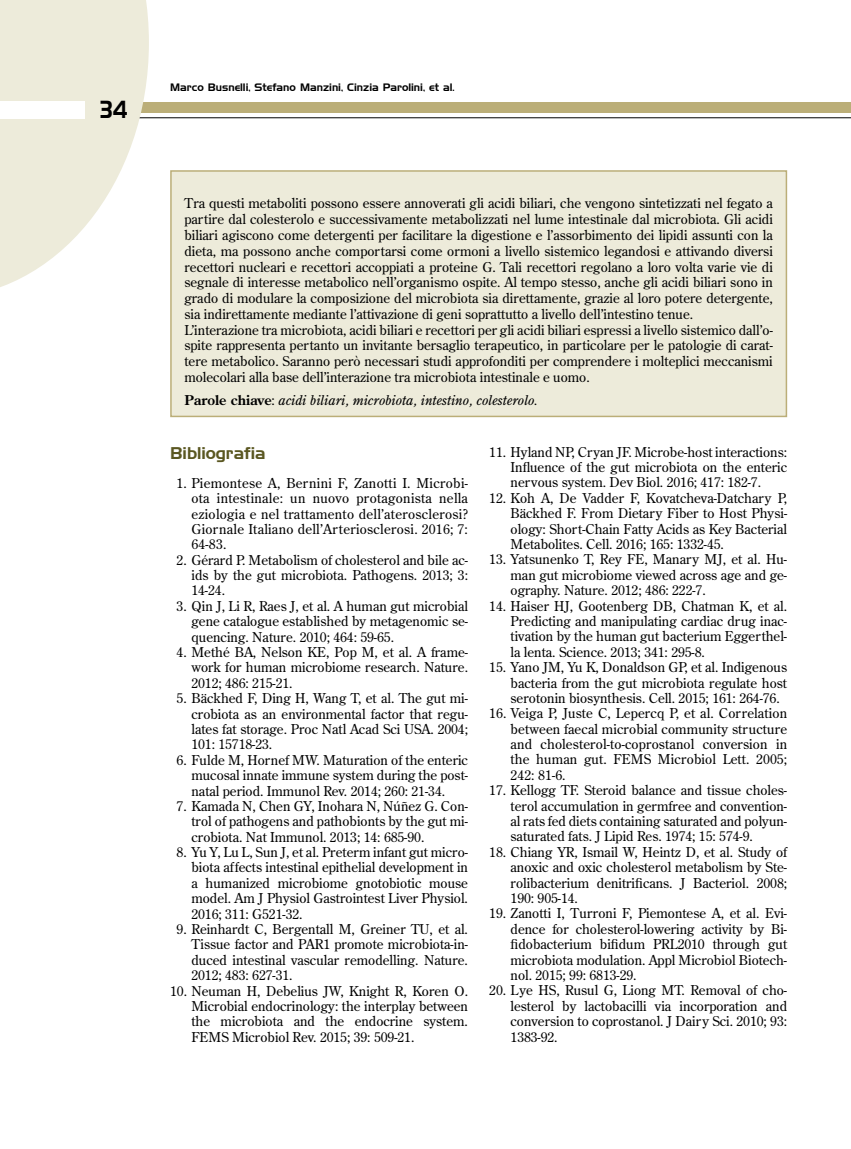
<style>
.page{position:relative;width:851px;height:1149px;background:#fff}
.page>*{position:absolute;margin:0;border:0;box-sizing:border-box;transform-origin:0 0}
.t1{font:24px "Handel Gothic BT";color:#000;scale:.8 1}
.t2{font:16.5px "Handel Gothic BT";color:#5a5721}
.t3{font:13.5px/15.5px "Century Old Style Std";color:#000;text-align:justify}
.t4{font:italic 13.5px "Century Old Style Std";color:#000}
.t5{font:10.5px "Handel Gothic BT";color:#000}
.s1{font-weight:700;font-style:normal}
.s2{font-style:normal}
</style>
<div class="page">
<hr style="left:0;top:117px;width:850px;height:1px;background:#000">
<div style="left:0;top:102px;width:850px;height:11px;background:#bbae78"></div>
<svg style="left:0;top:0;width:149px;height:287px;fill:#edebda"></svg>
<div style="left:0;top:101px;width:85px;height:17px;background:#fff"></div>
<div style="left:171px;top:171px;width:615px;height:245px;background:#edebda"></div>
<div style="left:170px;top:170px;width:617px;height:247px;border:2px solid #bbae78"></div>
<h1 class="t1" style="left:101px;top:95px;width:35px">34</h1>
<p class="t5" style="left:170px;top:81px;width:286px">Marco Busnelli, Stefano Manzini, Cinzia Parolini, et al.</p>
<p class="t3" style="left:184px;top:195px;width:590px;text-align:left">Tra questi metaboliti possono essere annoverati gli acidi biliari, che vengono sintetizzati nel fegato a partire dal colesterolo e successivamente metabolizzati nel lume intestinale dal microbiota. Gli acidi biliari agiscono come detergenti per facilitare la digestione e l’assorbimento dei lipidi assunti con la dieta, ma possono anche comportarsi come ormoni a livello sistemico legandosi e attivando diversi recettori nucleari e recettori accoppiati a proteine G. Tali recettori regolano a loro volta varie vie di segnale di interesse metabolico nell’organismo ospite. Al tempo stesso, anche gli acidi biliari sono in grado di modulare la composizione del microbiota sia direttamente, grazie al loro potere detergente, sia indirettamente mediante l’attivazione di geni soprattutto a livello dell’intestino tenue.<br>L’interazione tra microbiota, acidi biliari e recettori per gli acidi biliari espressi a livello sistemico dall’o&shy;spite rappresenta pertanto un invitante bersaglio terapeutico, in particolare per le patologie di carat&shy;tere metabolico. Saranno però necessari studi approfonditi per comprendere i molteplici meccanismi molecolari alla base dell’interazione tra microbiota intestinale e uomo.</p>
<p class="t4" style="left:184px;top:391px;width:355px"><span class="s1">Parole chiave</span><span class="s2">:</span> acidi biliari, microbiota, intestino, colesterolo.</p>
<p class="t2" style="left:170px;top:443px;width:97px">Bibliografia</p>
<p class="t3" style="left:191px;top:474px;width:278px;text-indent:-15px">1. Piemontese A, Bernini F, Zanotti I. Microbi&shy;ota intestinale: un nuovo protagonista nella eziologia e nel trattamento dell’aterosclerosi?<br>Giornale Italiano dell’Arteriosclerosi. 2016; 7:<br>64-83.</p>
<p class="t3" style="left:191px;top:551px;width:278px;text-indent:-15px">2. Gérard P. Metabolism of cholesterol and bile ac&shy;ids by the gut microbiota. Pathogens. 2013; 3:<br>14-24.</p>
<p class="t3" style="left:191px;top:597px;width:278px;text-indent:-15px">3. Qin J, Li R, Raes J, et al. A human gut microbial gene catalogue established by metagenomic se&shy;quencing. Nature. 2010; 464: 59-65.</p>
<p class="t3" style="left:191px;top:644px;width:278px;text-indent:-15px">4. Methé BA, Nelson KE, Pop M, et al. A frame&shy;work for human microbiome research. Nature.<br>2012; 486: 215-21.</p>
<p class="t3" style="left:191px;top:690px;width:278px;text-indent:-15px">5. Bäckhed F, Ding H, Wang T, et al. The gut mi&shy;crobiota as an environmental factor that regu&shy;lates fat storage. Proc Natl Acad Sci USA. 2004; 101: 15718-23.</p>
<p class="t3" style="left:191px;top:751px;width:278px;text-indent:-15px">6. Fulde M, Hornef MW. Maturation of the enteric mucosal innate immune system during the post&shy;natal period. Immunol Rev. 2014; 260: 21-34.</p>
<p class="t3" style="left:191px;top:797px;width:278px;text-indent:-15px">7. Kamada N, Chen GY, Inohara N, Núñez G. Con&shy;trol of pathogens and pathobionts by the gut mi&shy;crobiota. Nat Immunol. 2013; 14: 685-90.</p>
<p class="t3" style="left:191px;top:844px;width:278px;text-indent:-15px">8. Yu Y, Lu L, Sun J, et al. Preterm infant gut micro&shy;biota affects intestinal epithelial development in a humanized microbiome gnotobiotic mouse model. Am J Physiol Gastrointest Liver Physiol.<br>2016; 311: G521-32.</p>
<p class="t3" style="left:191px;top:920px;width:278px;text-indent:-15px">9. Reinhardt C, Bergentall M, Greiner TU, et al.<br>Tissue factor and PAR1 promote microbiota-in&shy;duced intestinal vascular remodelling. Nature.<br>2012; 483: 627-31.</p>
<p class="t3" style="left:191px;top:982px;width:278px;text-indent:-21px">10. Neuman H, Debelius JW, Knight R, Koren O.<br>Microbial endocrinology: the interplay between the microbiota and the endocrine system.<br>FEMS Microbiol Rev. 2015; 39: 509-21.</p>
<p class="t3" style="left:510px;top:443px;width:278px;text-indent:-21px">11. Hyland NP, Cryan JF. Microbe-host interactions:<br>Influence of the gut microbiota on the enteric nervous system. Dev Biol. 2016; 417: 182-7.</p>
<p class="t3" style="left:510px;top:490px;width:278px;text-indent:-21px">12. Koh A, De Vadder F, Kovatcheva-Datchary P, Bäckhed F. From Dietary Fiber to Host Physi&shy;ology: Short-Chain Fatty Acids as Key Bacterial Metabolites. Cell. 2016; 165: 1332-45.</p>
<p class="t3" style="left:510px;top:551px;width:278px;text-indent:-21px">13. Yatsunenko T, Rey FE, Manary MJ, et al. Hu&shy;man gut microbiome viewed across age and ge&shy;ography. Nature. 2012; 486: 222-7.</p>
<p class="t3" style="left:510px;top:597px;width:278px;text-indent:-21px">14. Haiser HJ, Gootenberg DB, Chatman K, et al.<br>Predicting and manipulating cardiac drug inac&shy;tivation by the human gut bacterium Eggerthel&shy;la lenta. Science. 2013; 341: 295-8.</p>
<p class="t3" style="left:510px;top:659px;width:278px;text-indent:-21px">15. Yano JM, Yu K, Donaldson GP, et al. Indigenous bacteria from the gut microbiota regulate host serotonin biosynthesis. Cell. 2015; 161: 264-76.</p>
<p class="t3" style="left:510px;top:705px;width:278px;text-indent:-21px">16. Veiga P, Juste C, Lepercq P, et al. Correlation between faecal microbial community structure and cholesterol-to-coprostanol conversion in the human gut. FEMS Microbiol Lett. 2005; 242: 81-6.</p>
<p class="t3" style="left:510px;top:782px;width:278px;text-indent:-21px">17. Kellogg TF. Steroid balance and tissue choles&shy;terol accumulation in germfree and convention&shy;al rats fed diets containing saturated and polyun&shy;saturated fats. J Lipid Res. 1974; 15: 574-9.</p>
<p class="t3" style="left:510px;top:843px;width:278px;text-indent:-21px">18. Chiang YR, Ismail W, Heintz D, et al. Study of anoxic and oxic cholesterol metabolism by Ste&shy;rolibacterium denitrificans. J Bacteriol. 2008; 190: 905-14.</p>
<p class="t3" style="left:510px;top:905px;width:278px;text-indent:-21px">19. Zanotti I, Turroni F, Piemontese A, et al. Evi&shy;dence for cholesterol-lowering activity by Bi&shy;fidobacterium bifidum PRL2010 through gut microbiota modulation. Appl Microbiol Biotech&shy;nol. 2015; 99: 6813-29.</p>
<p class="t3" style="left:510px;top:982px;width:278px;text-indent:-21px">20. Lye HS, Rusul G, Liong MT. Removal of cho&shy;lesterol by lactobacilli via incorporation and conversion to coprostanol. J Dairy Sci. 2010; 93:<br>1383-92.</p>
</div>
